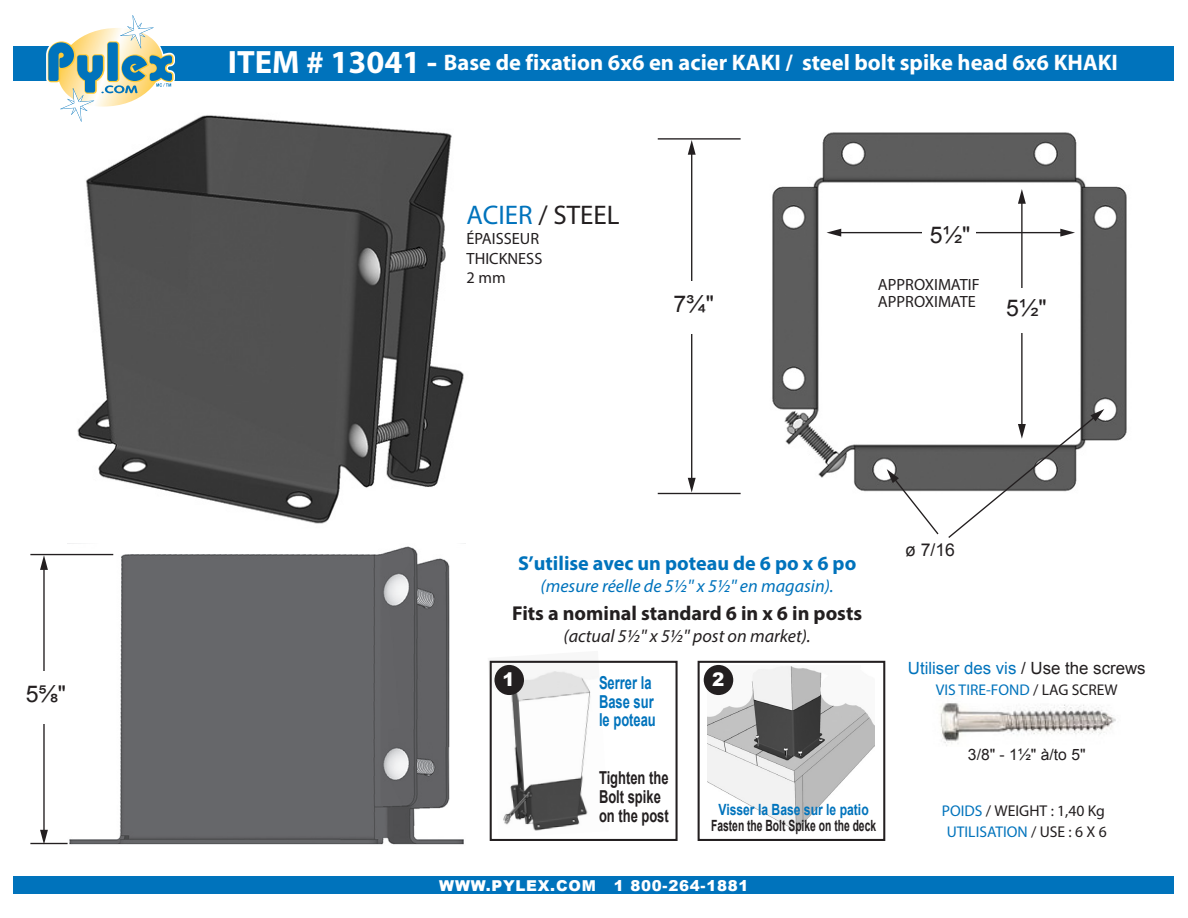
<style>
.page{position:relative;width:1188px;height:918px;background:#fff}
.page>*{position:absolute;margin:0;border:0;box-sizing:border-box;transform-origin:0 0}
.t1{font:27px "Myriad Pro";color:#231f20}
.t2{font:23.1px "Arial";color:#231f20}
.t3{font:700 22.5px "Myriad";color:#fff}
.t4{font:700 20.1px "Myriad Pro";color:#231f20}
.t5{font:700 20.1px "Myriad Pro";color:#0073bc}
.t6{font:900 18.75px "Arial";color:#fff}
.t7{font:italic 18.15px "Myriad Pro";color:#0073bc}
.t8{font:italic 18.15px "Myriad Pro";color:#231f20}
.t9{font:700 17.85px/18.8px "Arial";color:#231f20;scale:.73 1}
.t10{font:700 17.85px/18.8px "Arial";color:#0073bc;scale:.73 1}
.t11{font:17.7px "Arial";color:#231f20}
.t12{font:16.8px "Arial";color:#0073bc}
.t13{font:16.35px/19.5px "Myriad Pro";color:#231f20}
.t14{font:15.6px "Myriad Pro";color:#0073bc}
.t15{font:15.6px "Myriad Pro";color:#231f20}
.t16{font:15.6px "Arial";color:#231f20}
.t17{font:700 15.45px "Arial";color:#231f20;scale:.67 1}
.t18{font:700 15.45px "Arial";color:#0073bc;scale:.78 1}
.t19{font:900 15px "Arial";letter-spacing:.05em;color:#fff}
.s1{font-size:32.4px}
.s2{color:#0073bc}
.s3{color:#231f20}
</style>
<div class="page">
<img style="left:68px;top:546px;width:396px;height:299px">
<img style="left:772px;top:132px;width:355px;height:360px">
<img style="left:77px;top:115px;width:387px;height:409px">
<hr style="left:658px;top:138px;width:83px;height:2px;background:#231f20">
<hr style="left:30px;top:554px;width:83px;height:1px;background:#231f20">
<hr style="left:30px;top:843px;width:38px;height:1px;background:#231f20">
<hr style="left:43px;top:567px;width:2px;height:265px;background:#231f20">
<svg style="left:40px;top:555px;width:8px;height:15px"></svg>
<svg style="left:40px;top:830px;width:8px;height:15px"></svg>
<hr style="left:839px;top:232px;width:224px;height:1px;background:#231f20">
<svg style="left:827px;top:229px;width:14px;height:8px"></svg>
<svg style="left:1060px;top:229px;width:15px;height:8px"></svg>
<hr style="left:1021px;top:201px;width:2px;height:226px;background:#231f20">
<svg style="left:1018px;top:189px;width:8px;height:15px"></svg>
<div style="left:922px;top:220px;width:54px;height:25px;background:#fff"></div>
<div style="left:1013px;top:288px;width:18px;height:45px;background:#fff"></div>
<div style="left:38px;top:671px;width:13px;height:53px;background:#fff"></div>
<hr style="left:691px;top:152px;width:1px;height:329px;background:#231f20">
<svg style="left:688px;top:140px;width:8px;height:15px"></svg>
<svg style="left:688px;top:478px;width:8px;height:15px"></svg>
<div style="left:685px;top:281px;width:14px;height:53px;background:#fff"></div>
<svg style="left:887px;top:469px;width:53px;height:66px"></svg>
<svg style="left:947px;top:409px;width:157px;height:129px"></svg>
<img style="left:708px;top:665px;width:167px;height:166px">
<img style="left:489px;top:660px;width:120px;height:178px">
<div style="left:490px;top:661px;width:188px;height:180px;border:2px solid #231f20"></div>
<div style="left:698px;top:661px;width:187px;height:180px;border:2px solid #231f20"></div>
<div style="left:704px;top:665px;width:29px;height:30px;background:#231f20;border-radius:50%"></div>
<div style="left:494px;top:665px;width:30px;height:30px;background:#231f20;border-radius:50%"></div>
<hr style="left:658px;top:493px;width:83px;height:1px;background:#231f20">
<img style="left:940px;top:703px;width:176px;height:43px">
<div style="left:14px;top:46px;width:1160px;height:34px;background:#0073bc"></div>
<div style="left:14px;top:877px;width:1160px;height:17px;background:#0073bc"></div>
<svg style="left:45px;top:15px;width:130px;height:159px"></svg>
<p class="t2" style="left:26px;top:679px;width:42px">5⅝"</p>
<p class="t3" style="left:228px;top:51px;width:892px"><span class="s1">ITEM # 13041 -</span> Base de fixation 6x6 en acier KAKI / steel bolt spike head 6x6 KHAKI</p>
<p class="t1" style="left:467px;top:199px;width:154px"><span class="s2">ACIER</span> / STEEL</p>
<p class="t13" style="left:467px;top:229px;width:77px">ÉPAISSEUR<br>THICKNESS<br>2 mm</p>
<p class="t2" style="left:674px;top:289px;width:42px">7¾"</p>
<p class="t2" style="left:930px;top:220px;width:42px">5½"</p>
<p class="t13" style="left:878px;top:275px;width:103px;line-height:17.7px">APPROXIMATIF<br>APPROXIMATE</p>
<p class="t2" style="left:1006px;top:293px;width:42px">5½"</p>
<p class="t5" style="left:518px;top:550px;width:340px">S’utilise avec un poteau de 6 po x 6 po</p>
<p class="t7" style="left:541px;top:575px;width:295px">(mesure réelle de 5½'' x 5½'' en magasin).</p>
<p class="t4" style="left:512px;top:600px;width:351px">Fits a nominal standard 6 in x 6 in posts</p>
<p class="t8" style="left:564px;top:624px;width:249px">(actual 5½'' x 5½'' post on market).</p>
<p class="t6" style="left:503px;top:666px;width:14px">1</p>
<p class="t10" style="left:599px;top:674px;width:73px">Serrer la</p>
<p class="t6" style="left:712px;top:666px;width:14px">2</p>
<p class="t10" style="left:599px;top:693px;width:79px">Base sur le poteau</p>
<p class="t11" style="left:905px;top:538px;width:52px">ø 7/16</p>
<p class="t12" style="left:908px;top:657px;width:239px">Utiliser des vis <span class="s3">/ Use the screws</span></p>
<p class="t14" style="left:936px;top:680px;width:183px">VIS TIRE-FOND <span class="s3">/ LAG SCREW</span></p>
<p class="t16" style="left:968px;top:744px;width:119px">3/8" - 1½" à/to 5"</p>
<p class="t9" style="left:599px;top:769px;width:97px">Tighten the<br>Bolt spike on the post</p>
<p class="t18" style="left:718px;top:799px;width:194px">Visser la Base sur le patio</p>
<p class="t17" style="left:711px;top:816px;width:248px">Fasten the Bolt Spike on the deck</p>
<p class="t19" style="left:439px;top:875px;width:311px">WWW.PYLEX.COM 1 800-264-1881</p>
<p class="t15" style="left:942px;top:801px;width:165px"><span class="s2">POIDS</span> / WEIGHT : 1,40 Kg</p>
<p class="t14" style="left:947px;top:822px;width:161px">UTILISATION <span class="s3">/ USE : 6 X 6</span></p>
</div>
